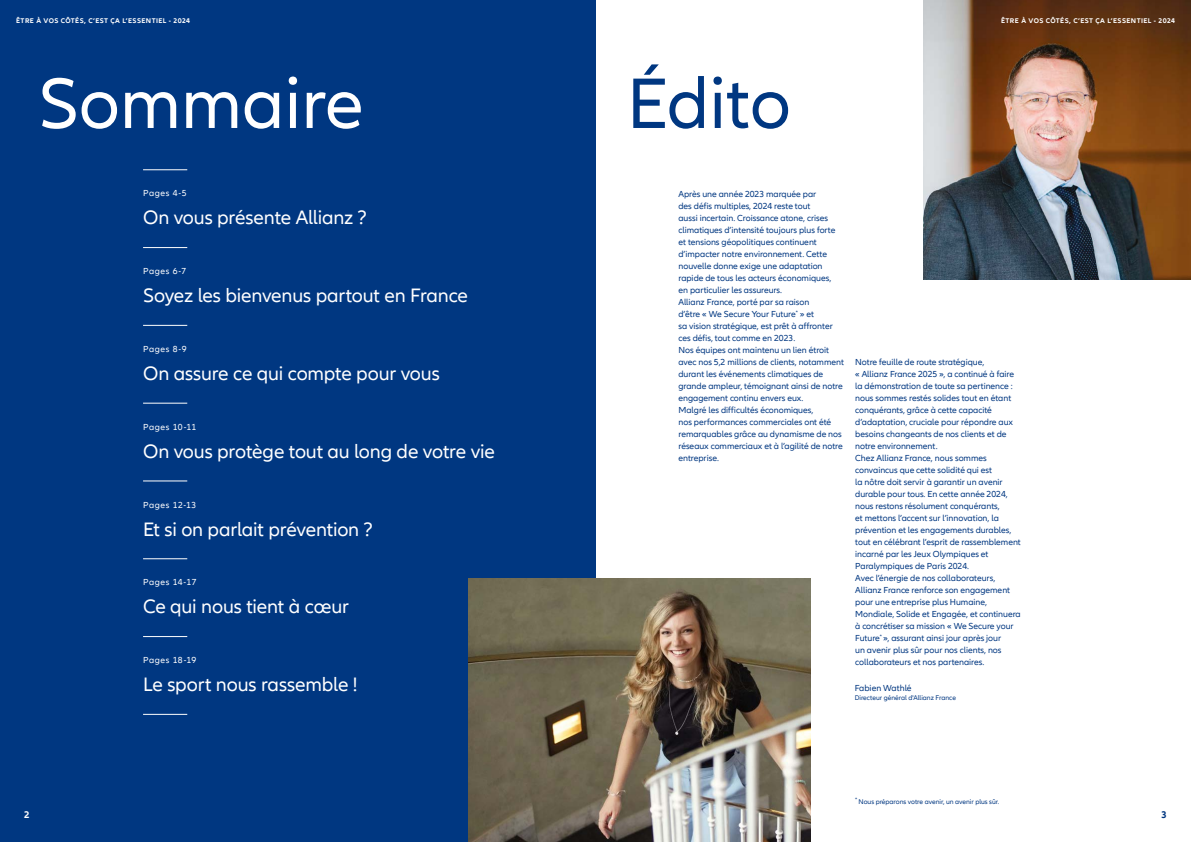
<style>
.page{position:relative;width:1191px;height:842px;background:#fff}
.page>*{position:absolute;margin:0;border:0;box-sizing:border-box;transform-origin:0 0}
.t1{font:74px "Allianz Neo";color:#fff}
.t2{font:74px "Allianz Neo";color:#003781}
.t3{font:20px "Allianz Neo";letter-spacing:-.005em;color:#fff}
.t4{font:700 10px "Allianz Neo";color:#fff}
.t5{font:700 10px "Allianz Neo";color:#003781}
.t6{font:9px/12px "Allianz Neo";letter-spacing:-.005em;color:#003781}
.t7{font:9px "Allianz Neo";letter-spacing:.07em;color:#fff}
.t8{font:700 7px "Allianz Neo";letter-spacing:.06em;color:#fff}
.t9{font:7px "Allianz Neo";letter-spacing:-.005em;color:#003781}
</style>
<div class="page">
<img style="left:923px;top:0;width:268px;height:279px">
<div style="left:0;top:0;width:595px;height:842px;background:#003781"></div>
<hr style="left:143px;top:169px;width:44px;height:1px;background:#fff">
<hr style="left:143px;top:480px;width:44px;height:1px;background:#fff">
<hr style="left:143px;top:247px;width:44px;height:1px;background:#fff">
<hr style="left:143px;top:558px;width:44px;height:1px;background:#fff">
<hr style="left:143px;top:325px;width:44px;height:1px;background:#fff">
<hr style="left:143px;top:636px;width:44px;height:1px;background:#fff">
<hr style="left:143px;top:403px;width:44px;height:1px;background:#fff">
<hr style="left:143px;top:714px;width:44px;height:1px;background:#fff">
<img style="left:469px;top:579px;width:341px;height:263px">
<p class="t8" style="left:16px;top:16px;width:175px">ÊTRE À VOS CÔTÉS, C’EST ÇA L’ESSENTIEL - 2024</p>
<p class="t8" style="left:1001px;top:16px;width:175px">ÊTRE À VOS CÔTÉS, C’EST ÇA L’ESSENTIEL - 2024</p>
<h1 class="t1" style="left:38px;top:61px;width:327px">Sommaire</h1>
<p class="t7" style="left:143px;top:187px;width:45px">Pages 4-5</p>
<h2 class="t3" style="left:143px;top:206px;width:225px">On vous présente Allianz ?</h2>
<p class="t7" style="left:143px;top:266px;width:45px">Pages 6-7</p>
<h2 class="t3" style="left:143px;top:284px;width:326px">Soyez les bienvenus partout en France</h2>
<p class="t7" style="left:143px;top:344px;width:45px">Pages 8-9</p>
<h2 class="t3" style="left:143px;top:362px;width:298px">On assure ce qui compte pour vous</h2>
<p class="t7" style="left:143px;top:422px;width:55px">Pages 10-11</p>
<h2 class="t3" style="left:143px;top:440px;width:353px">On vous protège tout au long de votre vie</h2>
<p class="t7" style="left:143px;top:499px;width:55px">Pages 12-13</p>
<h2 class="t3" style="left:143px;top:517px;width:231px">Et si on parlait prévention ?</h2>
<p class="t7" style="left:143px;top:576px;width:55px">Pages 14-17</p>
<h2 class="t3" style="left:143px;top:595px;width:207px">Ce qui nous tient à cœur</h2>
<p class="t7" style="left:143px;top:655px;width:55px">Pages 18-19</p>
<h2 class="t3" style="left:143px;top:673px;width:216px">Le sport nous rassemble !</h2>
<h1 class="t2" style="left:627px;top:61px;width:165px">Édito</h1>
<p class="t6" style="left:678px;top:188px;width:167px">Après une année 2023 marquée par<br>des défis multiples, 2024 reste tout<br>aussi incertain. Croissance atone, crises climatiques d’intensité toujours plus forte et tensions géopolitiques continuent d’impacter notre environnement. Cette nouvelle donne exige une adaptation rapide de tous les acteurs économiques,<br>en particulier les assureurs.<br>Allianz France, porté par sa raison<br>d’être « We Secure Your Future<sup>*</sup> » et<br>sa vision stratégique, est prêt à affronter ces défis, tout comme en 2023.<br>Nos équipes ont maintenu un lien étroit avec nos 5,2 millions de clients, notamment durant les événements climatiques de grande ampleur, témoignant ainsi de notre engagement continu envers eux.<br>Malgré les difficultés économiques,<br>nos performances commerciales ont été remarquables grâce au dynamisme de nos réseaux commerciaux et à l’agilité de notre entreprise.</p>
<p class="t6" style="left:855px;top:356px;width:167px">Notre feuille de route stratégique,<br>« Allianz France 2025 », a continué à faire la démonstration de toute sa pertinence : nous sommes restés solides tout en étant conquérants, grâce à cette capacité d’adaptation, cruciale pour répondre aux besoins changeants de nos clients et de notre environnement.<br>Chez Allianz France, nous sommes convaincus que cette solidité qui est<br>la nôtre doit servir à garantir un avenir durable pour tous. En cette année 2024, nous restons résolument conquérants,<br>et mettons l’accent sur l’innovation, la prévention et les engagements durables, tout en célébrant l’esprit de rassemblement incarné par les Jeux Olympiques et Paralympiques de Paris 2024.<br>Avec l’énergie de nos collaborateurs, Allianz France renforce son engagement pour une entreprise plus Humaine, Mondiale, Solide et Engagée, et continuera à concrétiser sa mission « We Secure your Future<sup>*</sup> », assurant ainsi jour après jour<br>un avenir plus sûr pour nos clients, nos collaborateurs et nos partenaires.</p>
<p class="t6" style="left:854px;top:682px;width:58px">Fabien Wathlé</p>
<p class="t9" style="left:854px;top:693px;width:103px">Directeur général d'Allianz France</p>
<p class="t9" style="left:855px;top:797px;width:145px"><sup>*</sup> Nous préparons votre avenir, un avenir plus sûr.</p>
<p class="t4" style="left:24px;top:809px;width:7px">2</p>
<p class="t5" style="left:1161px;top:809px;width:7px">3</p>
</div>
